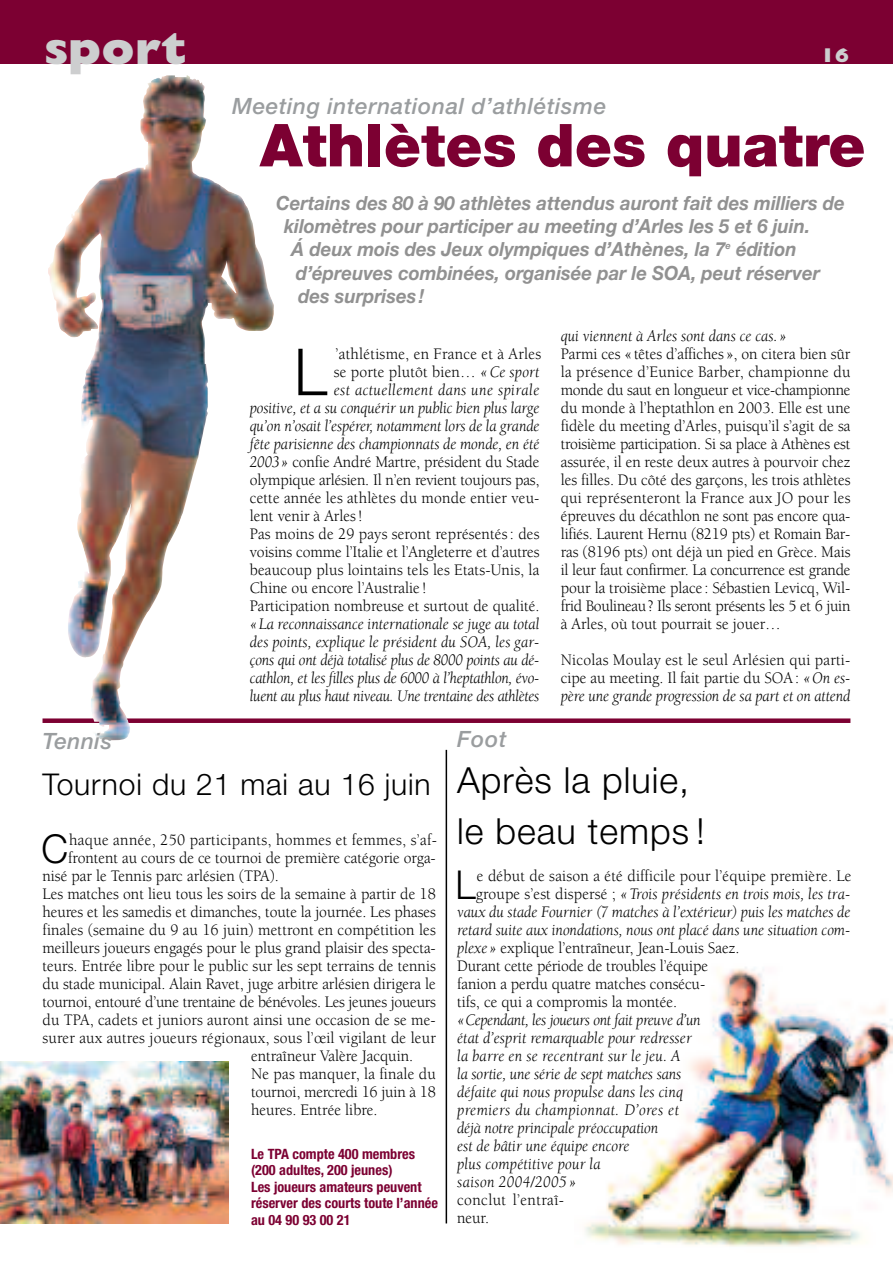
<style>
.page{position:relative;width:893px;height:1263px;background:#fff}
.page>*{position:absolute;margin:0;border:0;box-sizing:border-box;transform-origin:0 0}
.t1{font:300 65.1px "Helvetica Neue";color:#000;scale:.95 1}
.t2{font:900 59.25px "Helvetica Neue";color:#7c0032}
.t3{font:800 45px "Gill Sans";color:#cdcecf;scale:1.06 1}
.t4{font:300 39.9px "Helvetica Neue";color:#000;scale:.95 1}
.t5{font:300 36px/51px "Helvetica Neue";letter-spacing:.03em;color:#000}
.t6{font:300 30px "Helvetica Neue";letter-spacing:.03em;color:#000}
.t7{font:italic 500 22.5px "Helvetica Neue";letter-spacing:.03em;color:#9a9d9f}
.t8{font:800 19.95px "Gill Sans";color:#cdcecf;scale:1.06 1}
.t9{font:italic 700 19.5px "Helvetica Neue";color:#919191;scale:.95 1}
.t10{font:16.5px/18px "Berkeley";color:#000;text-align:justify;scale:.95 1}
.t11{font:italic 16.5px/18px "Berkeley";letter-spacing:-.005em;color:#000;text-align:justify;scale:.95 1}
.t12{font:16.5px "Berkeley";letter-spacing:-.02em;color:#000;scale:.95 1}
.t13{font:16.5px "Berkeley";letter-spacing:.02em;color:#000;scale:.95 1}
.t14{font:italic 16.5px "Berkeley";letter-spacing:.025em;color:#000;scale:.95 1}
.t15{font:16.5px/18px "Berkeley";letter-spacing:.025em;color:#000;scale:.95 1}
.t16{font:700 condensed 14.25px/16.5px "Helvetica Neue";color:#7c0032}
.s1{font-style:italic}
.s2{font-style:normal}
</style>
<div class="page">
<img style="left:585px;top:967px;width:308px;height:280px">
<div style="left:0;top:0;width:893px;height:64px;background:#7c0032"></div>
<hr style="left:446px;top:750px;width:1px;height:473px;background:#000">
<div style="left:43px;top:718px;width:807px;height:5px;background:#7c0032"></div>
<img style="left:48px;top:142px;width:161px;height:599px">
<img style="left:0;top:1061px;width:229px;height:162px">
<h3 class="t3" style="left:44px;top:32px;width:136px">sport</h3>
<p class="t8" style="left:820px;top:47px;width:29px">16</p>
<h3 class="t7" style="left:232px;top:98px;width:375px">Meeting international d’athlétisme</h3>
<h2 class="t2" style="left:260px;top:124px;width:607px">Athlètes des quatre</h2>
<p class="t9" style="left:276px;top:196px;width:600px">Certains des 80 à 90 athlètes attendus auront fait des milliers de</p>
<p class="t9" style="left:284px;top:219px;width:555px">kilomètres pour participer au meeting d’Arles les 5 et 6 juin.</p>
<p class="t9" style="left:292px;top:242px;width:533px">Á deux mois des Jeux olympiques d’Athènes, la 7<sup>e</sup> édition</p>
<p class="t9" style="left:296px;top:266px;width:553px">d’épreuves combinées, organisée par le SOA, peut réserver</p>
<p class="t9" style="left:298px;top:289px;width:134px">des surprises !</p>
<h1 class="t1" style="left:294px;top:332px;width:36px">L</h1>
<p class="t10" style="left:336px;top:346px;width:218px">’athlétisme, en France et à Arles</p>
<p class="t10" style="left:334px;top:364px;width:218px">se porte plutôt bien… <span class="s1">«Ce sport</span></p>
<p class="t14" style="left:334px;top:384px;width:218px">est actuellement dans une spirale</p>
<p class="t11" style="left:250px;top:400px;width:306px">positive, et a su conquérir un public bien plus large</p>
<p class="t11" style="left:250px;top:418px;width:306px">qu’on n’osait l’espérer, notamment lors de la grande</p>
<p class="t11" style="left:250px;top:436px;width:306px">fête parisienne des championnats de monde, en été</p>
<p class="t10" style="left:250px;top:454px;width:306px"><span class="s1">2003»</span> confie André Martre, président du Stade</p>
<p class="t10" style="left:250px;top:472px;width:306px">olympique arlésien. Il n’en revient toujours pas,</p>
<p class="t10" style="left:250px;top:490px;width:306px">cette année les athlètes du monde entier veu-</p>
<p class="t10" style="left:250px;top:508px;width:120px">lent venir à Arles!</p>
<p class="t10" style="left:250px;top:526px;width:306px">Pas moins de 29 pays seront représentés: des</p>
<p class="t10" style="left:250px;top:544px;width:306px">voisins comme l’Italie et l’Angleterre et d’autres</p>
<p class="t10" style="left:250px;top:562px;width:306px">beaucoup plus lointains tels les Etats-Unis, la</p>
<p class="t10" style="left:250px;top:580px;width:187px">Chine ou encore l’Australie !</p>
<p class="t10" style="left:250px;top:598px;width:306px">Participation nombreuse et surtout de qualité.</p>
<p class="t11" style="left:250px;top:616px;width:306px">«La reconnaissance internationale se juge au total des points, explique le président du SOA, les gar&shy;çons qui ont déjà totalisé plus de 8000 points au dé&shy;cathlon, et les filles plus de 6000 à l’heptathlon, évo&shy;luent au plus haut niveau. Une trentaine des athlètes</p>
<p class="t11" style="left:561px;top:328px;width:239px">qui viennent à Arles sont dans ce cas. »</p>
<p class="t10" style="left:561px;top:346px;width:306px">Parmi ces « têtes d’affiches », on citera bien sûr la présence d’Eunice Barber, championne du monde du saut en longueur et vice-championne du monde à l’heptathlon en 2003. Elle est une fidèle du meeting d’Arles, puisqu’il s’agit de sa troisième participation. Si sa place à Athènes est assurée, il en reste deux autres à pourvoir chez les filles. Du côté des garçons, les trois athlètes qui représenteront la France aux JO pour les épreuves du décathlon ne sont pas encore qua&shy;lifiés. Laurent Hernu (8219 pts) et Romain Bar&shy;ras (8196 pts) ont déjà un pied en Grèce. Mais il leur faut confirmer. La concurrence est grande pour la troisième place : Sébastien Levicq, Wil&shy;frid Boulineau? Ils seront présents les 5 et 6 juin à Arles, où tout pourrait se jouer…</p>
<p class="t10" style="left:561px;top:652px;width:306px">Nicolas Moulay est le seul Arlésien qui parti&shy;cipe au meeting. Il fait partie du SOA: <span class="s1">«On es&shy;père une grande progression de sa part et on attend</span></p>
<h3 class="t7" style="left:43px;top:733px;width:71px">Tennis</h3>
<h3 class="t6" style="left:43px;top:765px;width:390px">Tournoi du 21 mai au 16 juin</h3>
<h3 class="t4" style="left:42px;top:825px;width:30px">C</h3>
<p class="t13" style="left:69px;top:834px;width:388px">haque année, 250 participants, hommes et femmes, s’af-</p>
<p class="t10" style="left:68px;top:850px;width:388px">frontent au cours de ce tournoi de première catégorie orga-</p>
<p class="t10" style="left:43px;top:868px;width:250px">nisé par le Tennis parc arlésien (TPA).</p>
<p class="t10" style="left:43px;top:886px;width:415px">Les matches ont lieu tous les soirs de la semaine à partir de 18</p>
<p class="t10" style="left:43px;top:904px;width:416px">heures et les samedis et dimanches, toute la journée. Les phases</p>
<p class="t10" style="left:43px;top:922px;width:416px">finales (semaine du 9 au 16 juin) mettront en compétition les</p>
<p class="t10" style="left:43px;top:940px;width:416px">meilleurs joueurs engagés pour le plus grand plaisir des specta-</p>
<p class="t10" style="left:43px;top:958px;width:416px">teurs. Entrée libre pour le public sur les sept terrains de tennis</p>
<p class="t10" style="left:43px;top:976px;width:415px">du stade municipal. Alain Ravet, juge arbitre arlésien dirigera le</p>
<p class="t12" style="left:43px;top:996px;width:415px">tournoi, entouré d’une trentaine de bénévoles. Les jeunes joueurs</p>
<p class="t10" style="left:42px;top:1012px;width:416px">du TPA, cadets et juniors auront ainsi une occasion de se me-</p>
<p class="t10" style="left:43px;top:1030px;width:416px">surer aux autres joueurs régionaux, sous l’œil vigilant de leur</p>
<p class="t10" style="left:251px;top:1048px;width:172px">entraîneur Valère Jacquin.</p>
<p class="t10" style="left:251px;top:1066px;width:196px">Ne pas manquer, la finale du</p>
<p class="t10" style="left:251px;top:1084px;width:196px">tournoi, mercredi 16 juin à 18</p>
<p class="t10" style="left:251px;top:1102px;width:135px">heures. Entrée libre.</p>
<p class="t16" style="left:251px;top:1146px;width:188px">Le TPA compte 400 membres (200 adultes, 200 jeunes)<br>Les joueurs amateurs peuvent réserver des courts toute l’année au 04 90 93 00 21</p>
<h3 class="t7" style="left:457px;top:731px;width:51px">Foot</h3>
<h3 class="t5" style="left:457px;top:754px;width:249px">Après la pluie, le beau temps !</h3>
<h3 class="t4" style="left:456px;top:861px;width:23px">L</h3>
<p class="t10" style="left:477px;top:868px;width:396px">e début de saison a été difficile pour l’équipe première. Le</p>
<p class="t11" style="left:476px;top:886px;width:396px"><span class="s2">groupe s’est dispersé ;</span> «Trois présidents en trois mois, les tra-</p>
<p class="t11" style="left:457px;top:904px;width:416px">vaux du stade Fournier (7 matches à l’extérieur) puis les matches de</p>
<p class="t11" style="left:457px;top:922px;width:416px">retard suite aux inondations, nous ont placé dans une situation com-</p>
<p class="t10" style="left:457px;top:940px;width:299px"><span class="s1">plexe »</span> explique l’entraîneur, Jean-Louis Saez.</p>
<p class="t10" style="left:457px;top:958px;width:266px">Durant cette période de troubles l’équipe</p>
<p class="t10" style="left:457px;top:976px;width:263px">fanion a perdu quatre matches consécu-</p>
<p class="t10" style="left:457px;top:994px;width:233px">tifs, ce qui a compromis la montée.</p>
<p class="t11" style="left:457px;top:1012px;width:258px;text-align:left">«Cependant, les joueurs ont fait preuve d’un état d’esprit remarquable pour redresser la barre en se recentrant sur le jeu. A<br>la sortie, une série de sept matches sans défaite qui nous propulse dans les cinq premiers du championnat. D’ores et déjà notre principale préoccupation<br>est de bâtir une équipe encore<br>plus compétitive pour la<br>saison 2004/2005 »</p>
<p class="t15" style="left:457px;top:1192px;width:114px">conclut l’entraî&shy;neur.</p>
</div>
